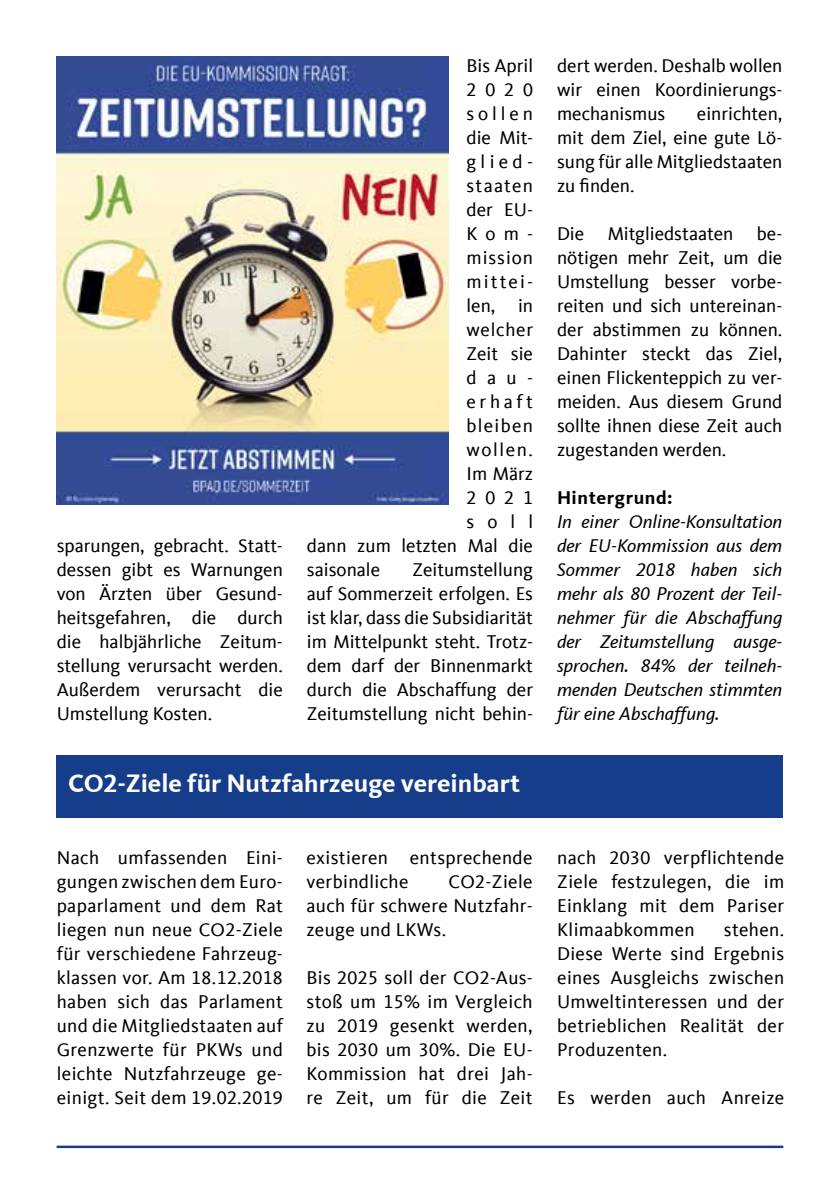
<style>
.page{position:relative;width:840px;height:1191px;background:#fff}
.page>*{position:absolute;margin:0;border:0;box-sizing:border-box;transform-origin:0 0}
.t1{font:700 26px "CDU Kievit Tab";color:#fff}
.t2{font:19px/24px "CDU Kievit Tab";letter-spacing:.015em;color:#000;text-align:justify}
.t3{font:italic 19px/24px "CDU Kievit Tab";color:#000;text-align:justify}
.t4{font:700 19px "CDU Kievit Tab";letter-spacing:.03em;color:#000}
.t5{font:19px "CDU Kievit Tab";letter-spacing:.065em;color:#000}
.t6{font:19px "CDU Kievit Tab";letter-spacing:.05em;color:#000}
.t7{font:19px "CDU Kievit Tab";letter-spacing:.04em;color:#000}
.t8{font:19px "CDU Kievit Tab";letter-spacing:.07em;color:#000}
</style>
<div class="page">
<hr style="left:57px;top:1145px;width:725px;height:2px;background:#153d8a">
<hr style="left:57px;top:1146px;width:725px;height:2px;background:#153d8a">
<img style="left:57px;top:57px;width:391px;height:448px">
<div style="left:57px;top:755px;width:725px;height:62px;background:#153d8a"></div>
<p class="t2" style="left:57px;top:534px;width:227px">sparungen, gebracht. Statt&shy;dessen gibt es Warnungen von Ärzten über Gesund&shy;heitsgefahren, die durch die halbjährliche Zeitum&shy;stellung verursacht werden.<br>Außerdem verursacht die Umstellung Kosten.</p>
<p class="t2" style="left:466px;top:54px;width:68px">Bis April</p>
<p class="t2" style="left:466px;top:78px;width:68px">2020</p>
<p class="t2" style="left:466px;top:102px;width:68px">sollen</p>
<p class="t2" style="left:466px;top:126px;width:68px">die Mit-</p>
<p class="t2" style="left:466px;top:150px;width:68px">glied-</p>
<p class="t5" style="left:466px;top:175px;width:68px">staaten</p>
<p class="t2" style="left:466px;top:198px;width:68px">der EU-</p>
<p class="t2" style="left:466px;top:222px;width:68px">Kom-</p>
<p class="t6" style="left:466px;top:247px;width:68px">mission</p>
<p class="t2" style="left:466px;top:270px;width:68px">mittei-</p>
<p class="t2" style="left:466px;top:294px;width:68px">len, in</p>
<p class="t7" style="left:466px;top:319px;width:68px">welcher</p>
<p class="t2" style="left:466px;top:342px;width:68px">Zeit sie</p>
<p class="t2" style="left:466px;top:366px;width:68px">dau-</p>
<p class="t2" style="left:466px;top:390px;width:68px">erhaft</p>
<p class="t8" style="left:466px;top:415px;width:68px">bleiben</p>
<p class="t2" style="left:466px;top:438px;width:68px">wollen.</p>
<p class="t2" style="left:466px;top:462px;width:68px">Im März</p>
<p class="t2" style="left:466px;top:486px;width:68px">2021</p>
<p class="t2" style="left:466px;top:510px;width:68px">soll</p>
<p class="t2" style="left:307px;top:534px;width:227px">dann zum letzten Mal die</p>
<p class="t2" style="left:307px;top:558px;width:75px">saisonale</p>
<p class="t2" style="left:307px;top:558px;width:227px;text-indent:105px">Zeitumstellung auf Sommerzeit erfolgen. Es ist klar, dass die Subsidiarität im Mittelpunkt steht. Trotz&shy;dem darf der Binnenmarkt durch die Abschaffung der Zeitumstellung nicht behin-</p>
<h1 class="t1" style="left:68px;top:768px;width:453px">CO2-Ziele für Nutzfahrzeuge vereinbart</h1>
<p class="t2" style="left:556px;top:54px;width:227px">dert werden. Deshalb wollen wir einen Koordinierungs&shy;mechanismus</p>
<p class="t2" style="left:556px;top:102px;width:227px;text-indent:140px">einrichten, mit dem Ziel, eine gute Lö&shy;sung für alle Mitgliedstaaten zu finden.</p>
<p class="t2" style="left:556px;top:222px;width:227px">Die Mitgliedstaaten be&shy;nötigen mehr Zeit, um die Umstellung besser vorbe&shy;reiten und sich untereinan&shy;der abstimmen zu können.<br>Dahinter steckt das Ziel, einen Flickenteppich zu ver&shy;meiden. Aus diesem Grund sollte ihnen diese Zeit auch zugestanden werden.</p>
<p class="t4" style="left:556px;top:486px;width:117px">Hintergrund:</p>
<p class="t3" style="left:556px;top:510px;width:227px">In einer Online-Konsultation der EU-Kommission aus dem Sommer 2018 haben sich mehr als 80 Prozent der Teil&shy;nehmer für die Abschaffung der Zeitumstellung ausge&shy;sprochen. 84% der teilneh&shy;menden Deutschen stimmten für eine Abschaffung.</p>
<p class="t2" style="left:57px;top:846px;width:227px">Nach umfassenden Eini&shy;gungen zwischen dem Euro&shy;paparlament und dem Rat liegen nun neue CO2-Ziele für verschiedene Fahrzeug&shy;klassen vor. Am 18.12.2018 haben sich das Parlament und die Mitgliedstaaten auf Grenzwerte für PKWs und leichte Nutzfahrzeuge ge&shy;einigt. Seit dem 19.02.2019</p>
<p class="t2" style="left:557px;top:846px;width:228px">nach 2030 verpflichtende Ziele festzulegen, die im Einklang mit dem Pariser Klimaabkommen</p>
<p class="t2" style="left:306px;top:846px;width:227px">existieren entsprechende verbindliche</p>
<p class="t2" style="left:306px;top:870px;width:227px;text-indent:142px">CO2-Ziele auch für schwere Nutzfahr&shy;zeuge und LKWs.</p>
<p class="t2" style="left:306px;top:966px;width:227px">Bis 2025 soll der CO2-Aus&shy;stoß um 15% im Vergleich zu 2019 gesenkt werden, bis 2030 um 30%. Die EU-Kommission hat drei Jah&shy;re Zeit, um für die Zeit</p>
<p class="t2" style="left:557px;top:918px;width:228px;text-indent:166px">stehen.<br>Diese Werte sind Ergebnis eines Ausgleichs zwischen Umweltinteressen und der betrieblichen Realität der Produzenten.</p>
<p class="t2" style="left:557px;top:1086px;width:228px">Es werden auch Anreize</p>
</div>
